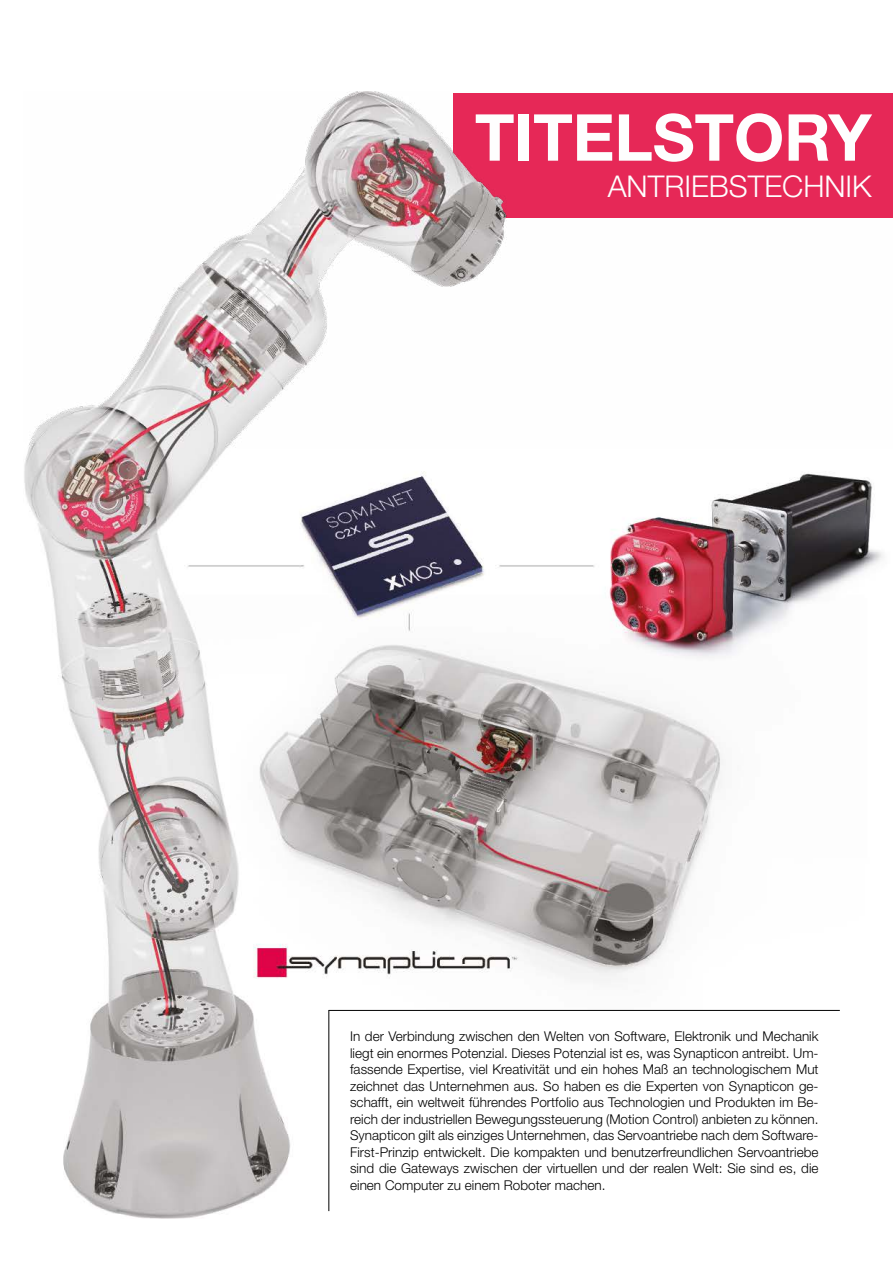
<style>
.page{position:relative;width:893px;height:1263px;background:#fff}
.page>*{position:absolute;margin:0;border:0;box-sizing:border-box;transform-origin:0 0}
.t1{font:700 64.8px "Helvetica Neue LT Std";letter-spacing:-.005em;color:#fff}
.t2{font:300 30px "Helvetica Neue LT Std";color:#fff}
.t3{font:300 13.5px/16.5px "Helvetica Neue LT Std";color:#000;text-align:justify}
</style>
<div class="page">
<img style="left:24px;top:91px;width:869px;height:1127px">
<div style="left:329px;top:1010px;width:511px;height:201px;background:#fff"></div>
<hr style="left:329px;top:1010px;width:1px;height:201px;background:#000">
<hr style="left:329px;top:1010px;width:511px;height:1px;background:#000">
<h1 class="t1" style="left:475px;top:97px;width:398px">TITELSTORY</h1>
<h2 class="t2" style="left:608px;top:168px;width:265px">ANTRIEBSTECHNIK</h2>
<p class="t3" style="left:350px;top:1028px;width:470px">In der Verbindung zwischen den Welten von Software, Elektronik und Mechanik liegt ein enormes Potenzial. Dieses Potenzial ist es, was Synapticon antreibt. Um&shy;fassende Expertise, viel Kreativität und ein hohes Maß an technologischem Mut zeichnet das Unternehmen aus. So haben es die Experten von Synapticon ge&shy;schafft, ein weltweit führendes Portfolio aus Technologien und Produkten im Be&shy;reich der industriellen Bewegungssteuerung (Motion Control) anbieten zu können.<br>Synapticon gilt als einziges Unternehmen, das Servoantriebe nach dem Software-First-Prinzip entwickelt. Die kompakten und benutzerfreundlichen Servoantriebe sind die Gateways zwischen der virtuellen und der realen Welt: Sie sind es, die einen Computer zu einem Roboter machen.</p>
</div>
